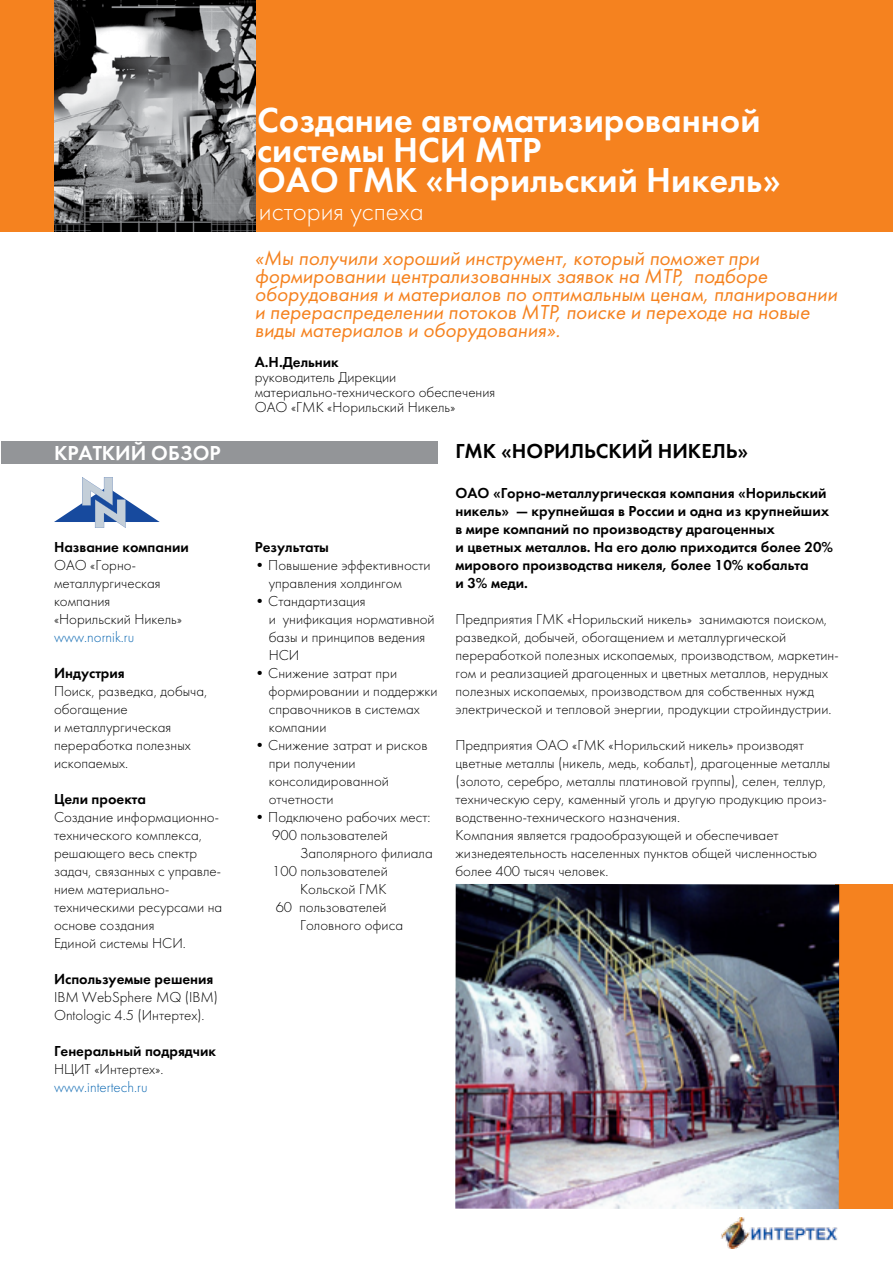
<style>
.page{position:relative;width:893px;height:1263px;background:#fff}
.page>*{position:absolute;margin:0;border:0;box-sizing:border-box;transform-origin:0 0}
.t1{font:36px/30px "Futura Demi C";color:#fff}
.t2{font:27px "Futura Light C";color:#fff}
.t3{font:italic 21px/18px "Futura Book C";color:#f5821f}
.t4{font:21px "Futura Demi C";color:#000}
.t5{font:21px "Futura Demi C";color:#fff}
.t6{font:15px/18px "Futura Light C";color:#000}
.t7{font:15px/18px "Futura Demi C";color:#000}
.t8{font:15px "Futura Light C";color:#0a67b2}
</style>
<div class="page">
<div style="left:1px;top:441px;width:436px;height:23px;background:#939598"></div>
<svg style="left:54px;top:477px;width:106px;height:51px"></svg>
<img style="left:721px;top:1218px;width:117px;height:31px">
<div style="left:0;top:0;width:54px;height:231px;background:#f5821f"></div>
<div style="left:255px;top:0;width:638px;height:231px;background:#f5821f"></div>
<div style="left:836px;top:885px;width:57px;height:324px;background:#f5821f"></div>
<img style="left:54px;top:0;width:202px;height:232px">
<img style="left:455px;top:884px;width:384px;height:325px">
<h3 class="t5" style="left:54px;top:441px;width:168px">КРАТКИЙ ОБЗОР</h3>
<p class="t7" style="left:54px;top:538px;width:136px">Название компании</p>
<p class="t6" style="left:54px;top:556px;width:130px">ОАО «Горно&shy;металлургическая компания «Норильский Никель»</p>
<p class="t8" style="left:54px;top:629px;width:82px">www.nornik.ru</p>
<p class="t7" style="left:54px;top:664px;width:72px">Индустрия</p>
<p class="t6" style="left:54px;top:682px;width:155px">Поиск, разведка, добыча, обогащение<br>и металлургическая переработка полезных ископаемых.</p>
<p class="t7" style="left:54px;top:790px;width:94px">Цели проекта</p>
<p class="t6" style="left:54px;top:808px;width:170px">Создание информационно&shy;технического комплекса, решающего весь спектр задач, связанных с управле&shy;нием материально&shy;техническими ресурсами на основе создания<br>Единой системы НСИ.</p>
<p class="t7" style="left:54px;top:970px;width:161px">Используемые решения</p>
<p class="t6" style="left:54px;top:988px;width:166px">IBM WebSphere MQ (IBM)<br>Ontologic 4.5 (Интертех).</p>
<p class="t7" style="left:54px;top:1042px;width:164px">Генеральный подрядчик</p>
<p class="t6" style="left:54px;top:1060px;width:111px">НЦИТ «Интертех».</p>
<p class="t8" style="left:54px;top:1079px;width:95px">www.intertech.ru</p>
<h1 class="t1" style="left:257px;top:105px;width:525px">Создание автоматизированной системы НСИ МТР<br>ОАО ГМК «Норильский Никель»</h1>
<h2 class="t2" style="left:259px;top:197px;width:166px">история успеха</h2>
<p class="t3" style="left:255px;top:250px;width:584px">«Мы получили хороший инструмент, который поможет при формировании централизованных заявок на МТР, подборе оборудования и материалов по оптимальным ценам, планировании и перераспределении потоков МТР, поиске и переходе на новые виды материалов и оборудования».</p>
<p class="t7" style="left:255px;top:353px;width:86px">А.Н.Дельник</p>
<p class="t6" style="left:255px;top:370px;width:242px;line-height:15px">руководитель Дирекции материально-технического обеспечения<br>ОАО «ГМК «Норильский Никель»</p>
<p class="t7" style="left:255px;top:538px;width:76px">Результаты</p>
<p class="t6" style="left:269px;top:556px;width:163px;text-indent:-14px">• Повышение эффективности управления холдингом</p>
<p class="t6" style="left:269px;top:592px;width:168px;text-indent:-14px">• Стандартизация<br>и унификация нормативной базы и принципов ведения<br>НСИ</p>
<p class="t6" style="left:269px;top:664px;width:170px;text-indent:-14px">• Снижение затрат при формировании и поддержки справочников в системах компании</p>
<p class="t6" style="left:269px;top:736px;width:160px;text-indent:-14px">• Снижение затрат и рисков при получении консолидированной отчетности</p>
<p class="t6" style="left:272px;top:808px;width:160px;text-indent:-17px">• Подключено рабочих мест:<br>900 пользователей</p>
<p class="t6" style="left:300px;top:844px;width:134px">Заполярного филиала</p>
<p class="t6" style="left:272px;top:862px;width:117px">100 пользователей</p>
<p class="t6" style="left:300px;top:880px;width:88px">Кольской ГМК</p>
<p class="t6" style="left:276px;top:898px;width:112px">60 пользователей</p>
<p class="t6" style="left:300px;top:916px;width:104px">Головного офиса</p>
<h3 class="t4" style="left:455px;top:438px;width:86px">ГМК «Нори</h3>
<h3 class="t4" style="left:570px;top:438px;width:41px">льский</h3>
<h3 class="t4" style="left:658px;top:438px;width:15px">ник</h3>
<h3 class="t4" style="left:701px;top:438px;width:48px">ель»</h3>
<p class="t7" style="left:455px;top:484px;width:379px">ОАО «Горно-металлургическая компания «Норильский никель» — крупнейшая в России и одна из крупнейших в мире компаний по производству драгоценных<br>и цветных металлов. На его долю приходится более 20% мирового производства никеля, более 10% кобальта<br>и 3% меди.</p>
<p class="t6" style="left:455px;top:610px;width:385px">Предприятия ГМК «Норильский никель» занимаются поиском, разведкой, добычей, обогащением и металлургической переработкой полезных ископаемых, производством, маркетин&shy;гом и реализацией драгоценных и цветных металлов, нерудных полезных ископаемых, производством для собственных нужд электрической и тепловой энергии, продукции стройиндустрии.</p>
<p class="t6" style="left:455px;top:736px;width:376px">Предприятия ОАО «ГМК «Норильский никель» производят цветные металлы (никель, медь, кобальт), драгоценные металлы (золото, серебро, металлы платиновой группы), селен, теллур, техническую серу, каменный уголь и другую продукцию произ&shy;водственно-технического назначения.<br>Компания является градообразующей и обеспечивает жизнедеятельность населенных пунктов общей численностью более 400 тысяч человек.</p>
</div>
